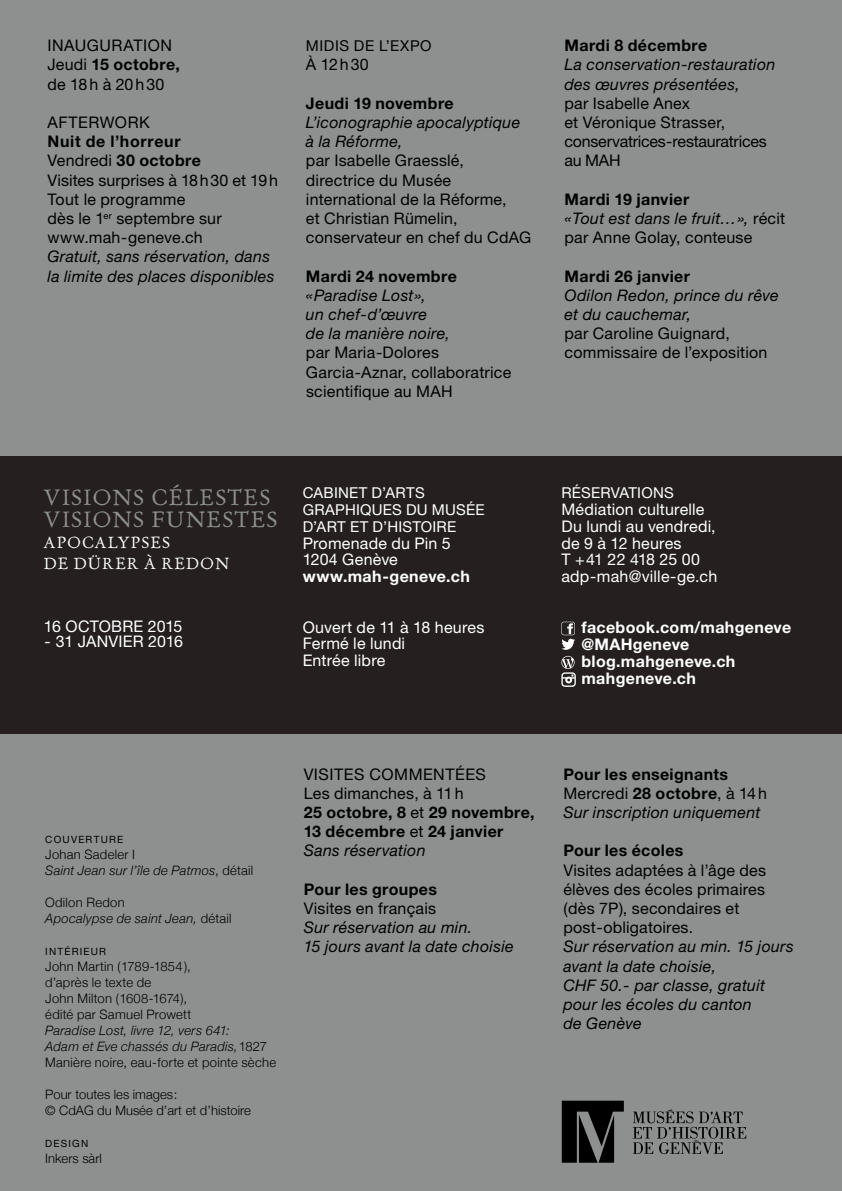
<style>
.page{position:relative;width:842px;height:1191px;background:#8e9090}
.page>*{position:absolute;margin:0;border:0;box-sizing:border-box;transform-origin:0 0}
.t1{font:22px/22.6px "Old Claude LP Regular";letter-spacing:.055em;color:#8e9090}
.t2{font:16px/19.2px "Helvetica Neue LT Std";letter-spacing:.015em;color:#000}
.t3{font:italic 16px/19.2px "Helvetica Neue LT Std";letter-spacing:.015em;color:#000}
.t4{font:700 16px/19.2px "Helvetica Neue LT Std";letter-spacing:.025em;color:#000}
.t5{font:16px/16.8px "Helvetica Neue LT Std";letter-spacing:.01em;color:#fff}
.t6{font:700 16px/17px "Helvetica Neue LT Std";letter-spacing:.025em;color:#fff}
.t7{font:16px/19.2px "Helvetica Neue LT Std";letter-spacing:-.01em;color:#000}
.t8{font:16px/19.2px "Helvetica Neue LT Std";letter-spacing:.035em;color:#000}
.t9{font:16px/21px "Old Claude LP Regular";letter-spacing:.06em;color:#fff}
.t10{font:15px/16.8px "Helvetica Neue LT Std";letter-spacing:.015em;color:#fff}
.t11{font:15px "Helvetica Neue LT Std";letter-spacing:.035em;color:#000}
.t12{font:italic 300 13px/16px "Helvetica Neue";letter-spacing:.02em;color:#000}
.t13{font:300 13px/16px "Helvetica Neue";letter-spacing:.02em;color:#000}
.t14{font:300 13px/16px "Helvetica Neue";color:#000}
.t15{font:10px "Helvetica Neue LT Std";letter-spacing:.12em;color:#000}
.s1{font-weight:700}
.s2{font-style:italic}
.s3{font-style:normal}
.s4{font-weight:400}
.s5{font-weight:400;font-style:italic}
</style>
<div class="page">
<div style="left:0;top:457px;width:842px;height:277px;background:#25201f"></div>
<svg style="left:561px;top:622px;width:14px;height:28px"></svg>
<svg style="left:561px;top:656px;width:15px;height:31px"></svg>
<svg style="left:562px;top:1100px;width:62px;height:62px"></svg>
<svg style="left:633px;top:1109px;width:113px;height:45px"></svg>
<p class="t8" style="left:47px;top:36px;width:134px">INAUGURATION<br>Jeudi <span class="s1">15 octobre, </span>de 18h à 20h30</p>
<p class="t8" style="left:47px;top:112px;width:104px">AFTERWORK</p>
<p class="t2" style="left:47px;top:132px;width:232px"><span class="s1">Nuit de l’horreur<br></span>Vendredi <span class="s1">30 octobre<br></span>Visites surprises à 18h30 et 19h<br>Tout le programme<br>dès le 1<sup>er</sup> septembre sur www.mah-geneve.ch</p>
<p class="t3" style="left:47px;top:247px;width:229px">Gratuit, sans réservation, dans la limite des places disponibles</p>
<p class="t11" style="left:306px;top:37px;width:127px">MIDIS DE L’EXPO</p>
<p class="t2" style="left:306px;top:55px;width:64px">À 12h30</p>
<p class="t4" style="left:306px;top:93px;width:149px">Jeudi 19 novembre</p>
<p class="t3" style="left:306px;top:112px;width:216px">L’iconographie apocalyptique à la Réforme,</p>
<p class="t2" style="left:306px;top:151px;width:227px">par Isabelle Graesslé, directrice du Musée international de la Réforme,<br>et Christian Rümelin, conservateur en chef du CdAG</p>
<p class="t4" style="left:306px;top:266px;width:152px">Mardi 24 novembre</p>
<p class="t3" style="left:306px;top:285px;width:146px">«Paradise Lost»,<br>un chef-d’œuvre<br>de la manière noire,</p>
<p class="t2" style="left:306px;top:343px;width:207px">par Maria-Dolores<br>Garcia-Aznar, collaboratrice scientifique au MAH</p>
<p class="t4" style="left:564px;top:35px;width:144px">Mardi 8 décembre</p>
<p class="t3" style="left:564px;top:55px;width:212px">La conservation-restauration des œuvres présentées,</p>
<p class="t7" style="left:564px;top:93px;width:204px">par Isabelle Anex<br>et Véronique Strasser, conservatrices-restauratrices au MAH</p>
<p class="t2" style="left:564px;top:189px;width:222px"><span class="s1">Mardi 19 janvier<br></span><span class="s2">«Tout est dans le fruit…»,</span> récit par Anne Golay, conteuse</p>
<p class="t4" style="left:564px;top:266px;width:127px">Mardi 26 janvier</p>
<p class="t3" style="left:564px;top:285px;width:216px">Odilon Redon, prince du rêve et du cauchemar,</p>
<p class="t2" style="left:564px;top:324px;width:204px">par Caroline Guignard, commissaire de l’exposition</p>
<h1 class="t1" style="left:44px;top:486px;width:235px">VISIONS CÉLESTES<br>VISIONS FUNESTES</h1>
<p class="t9" style="left:44px;top:532px;width:187px">APOCALYPSES<br>DE DÜRER À REDON</p>
<p class="t5" style="left:44px;top:618px;width:140px">16 OCTOBRE 2015</p>
<p class="t5" style="left:45px;top:633px;width:140px">- 31 JANVIER 2016</p>
<p class="t10" style="left:303px;top:484px;width:183px">CABINET D’ARTS<br>GRAPHIQUES DU MUSÉE<br>D’ART ET D’HISTOIRE</p>
<p class="t5" style="left:303px;top:534px;width:150px">Promenade du Pin 5<br>1204 Genève</p>
<p class="t6" style="left:303px;top:567px;width:169px">www.mah-geneve.ch</p>
<p class="t5" style="left:303px;top:618px;width:183px">Ouvert de 11 à 18 heures<br>Fermé le lundi<br>Entrée libre</p>
<p class="t10" style="left:561px;top:484px;width:114px">RÉSERVATIONS</p>
<p class="t5" style="left:561px;top:500px;width:157px">Médiation culturelle<br>Du lundi au vendredi, de 9 à 12 heures<br>T +41 22 418 25 00 adp-mah@ville-ge.ch</p>
<p class="t6" style="left:581px;top:618px;width:211px">facebook.com/mahgeneve @MAHgeneve blog.mahgeneve.ch mahgeneve.ch</p>
<p class="t15" style="left:45px;top:833px;width:80px">COUVERTURE</p>
<p class="t12" style="left:45px;top:845px;width:210px"><span class="s3">Johan Sadeler I<br></span>Saint Jean sur l’île de Patmos<span class="s3">, détail</span></p>
<p class="t12" style="left:45px;top:893px;width:188px"><span class="s3">Odilon Redon<br></span>Apocalypse de saint Jean, <span class="s3">détail</span></p>
<p class="t15" style="left:45px;top:945px;width:62px">INTÉRIEUR</p>
<p class="t13" style="left:45px;top:957px;width:148px">John Martin (1789-1854), d’après le texte de<br>John Milton (1608-1674), édité par Samuel Prowett</p>
<p class="t12" style="left:45px;top:1021px;width:232px">Paradise Lost, livre 12, vers 641:<br>Adam et Eve chassés du Paradis, <span class="s3">1827<br>Manière noire, eau-forte et pointe sèche</span></p>
<p class="t14" style="left:45px;top:1085px;width:207px">Pour toutes les images:<br>© CdAG du Musée d’art et d’histoire</p>
<p class="t15" style="left:45px;top:1137px;width:45px">DESIGN</p>
<p class="t14" style="left:45px;top:1149px;width:58px">Inkers sàrl</p>
<p class="t4" style="left:304px;top:764px;width:232px"><span class="s4">VISITES COMMENTÉES<br>Les dimanches, à 11h<br></span>25 octobre, 8 <span class="s4">et</span> 29 novembre,<br>13 décembre <span class="s4">et</span> 24 janvier<br><span class="s5">Sans réservation</span></p>
<p class="t4" style="left:304px;top:879px;width:135px">Pour les groupes</p>
<p class="t2" style="left:304px;top:898px;width:134px">Visites en français</p>
<p class="t3" style="left:304px;top:917px;width:212px">Sur réservation au min.<br>15 jours avant la date choisie</p>
<p class="t4" style="left:563px;top:764px;width:205px">Pour les enseignants<br><span class="s4">Mercredi</span> 28 octobre<span class="s4">, à 14h<br></span><span class="s5">Sur inscription uniquement</span></p>
<p class="t4" style="left:563px;top:840px;width:122px">Pour les écoles</p>
<p class="t2" style="left:563px;top:860px;width:204px">Visites adaptées à l’âge des élèves des écoles primaires (dès 7P), secondaires et post-obligatoires.</p>
<p class="t3" style="left:563px;top:937px;width:232px">Sur réservation au min. 15 jours avant la date choisie,<br>CHF 50.- par classe, gratuit pour les écoles du canton<br>de Genève</p>
</div>
